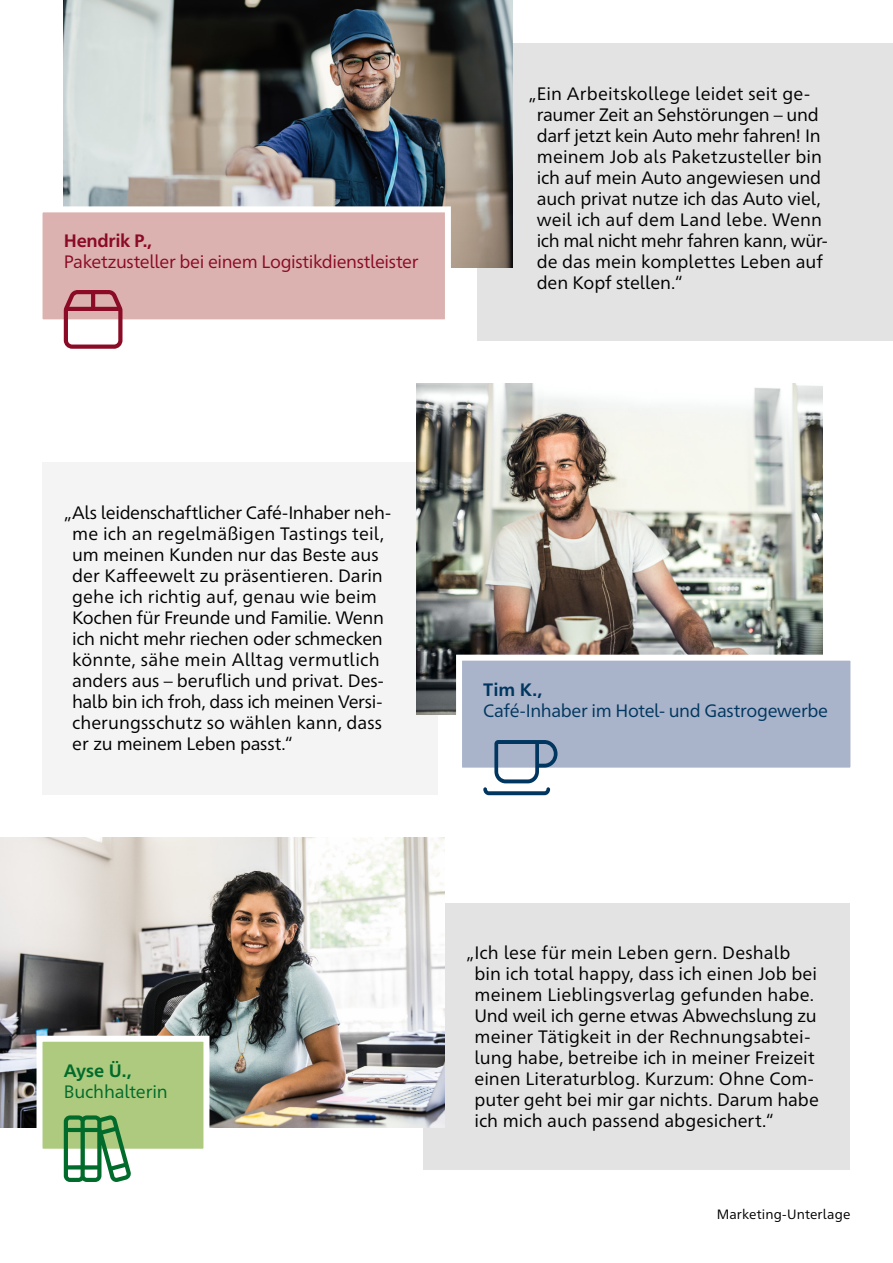
<style>
.page{position:relative;width:893px;height:1263px;background:#fff}
.page>*{position:absolute;margin:0;border:0;box-sizing:border-box;transform-origin:0 0}
.t1{font:18px/21px "HDI Pro";color:#000}
.t2{font:18px "HDI Pro";letter-spacing:-.02em;color:#8b0a26}
.t3{font:18px "HDI Pro";letter-spacing:-.02em;color:#00365f}
.t4{font:18px "HDI Pro";letter-spacing:-.01em;color:#006b2b}
.t5{font:700 18px "HDI Pro";letter-spacing:-.015em;color:#8b0a26}
.t6{font:700 18px "HDI Pro";color:#006b2b}
.t7{font:700 18px "HDI Pro";color:#00365f}
.t8{font:13.5px "HDI Pro";letter-spacing:.01em;color:#000}
</style>
<div class="page">
<div style="left:43px;top:463px;width:395px;height:332px;background:#f4f4f4"></div>
<img style="left:416px;top:383px;width:407px;height:331px">
<div style="left:477px;top:43px;width:416px;height:298px;background:#e3e3e3"></div>
<div style="left:423px;top:903px;width:427px;height:267px;background:#e3e3e3"></div>
<img style="left:64px;top:0;width:448px;height:268px">
<img style="left:0;top:838px;width:445px;height:289px">
<svg style="left:42px;top:203px;width:412px;height:125px;background:#ddbbb9"></svg>
<svg style="left:453px;top:652px;width:370px;height:63px"></svg>
<svg style="left:64px;top:290px;width:58px;height:59px"></svg>
<svg style="left:459px;top:658px;width:392px;height:137px"></svg>
<svg style="left:34px;top:1033px;width:178px;height:149px"></svg>
<p class="t5" style="left:64px;top:228px;width:90px">Hendrik P.,</p>
<p class="t2" style="left:64px;top:249px;width:356px">Paketzusteller bei einem Logistikdienstleister</p>
<p class="t1" style="left:537px;top:81px;width:292px;text-indent:-8px">„Ein Arbeitskollege leidet seit ge&shy;raumer Zeit an Sehstörungen – und darf jetzt kein Auto mehr fahren! In meinem Job als Paketzusteller bin ich auf mein Auto angewiesen und auch privat nutze ich das Auto viel, weil ich auf dem Land lebe. Wenn ich mal nicht mehr fahren kann, wür&shy;de das mein komplettes Leben auf den Kopf stellen.“</p>
<p class="t1" style="left:72px;top:501px;width:320px;text-indent:-8px">„Als leidenschaftlicher Café-Inhaber neh&shy;me ich an regelmäßigen Tastings teil, um meinen Kunden nur das Beste aus der Kaffeewelt zu präsentieren. Darin gehe ich richtig auf, genau wie beim Kochen für Freunde und Familie. Wenn ich nicht mehr riechen oder schmecken könnte, sähe mein Alltag vermutlich anders aus – beruflich und privat. Des&shy;halb bin ich froh, dass ich meinen Versi&shy;cherungsschutz so wählen kann, dass er zu meinem Leben passt.“</p>
<p class="t6" style="left:64px;top:1057px;width:69px">Ayse Ü.,</p>
<p class="t4" style="left:64px;top:1078px;width:105px">Buchhalterin</p>
<p class="t7" style="left:483px;top:676px;width:60px">Tim K.,</p>
<p class="t3" style="left:483px;top:697px;width:346px">Café-Inhaber im Hotel- und Gastrogewerbe</p>
<p class="t1" style="left:474px;top:941px;width:346px;text-indent:-8px">„Ich lese für mein Leben gern. Deshalb bin ich total happy, dass ich einen Job bei meinem Lieblingsverlag gefunden habe.<br>Und weil ich gerne etwas Abwechslung zu meiner Tätigkeit in der Rechnungsabtei&shy;lung habe, betreibe ich in meiner Freizeit einen Literaturblog. Kurzum: Ohne Com&shy;puter geht bei mir gar nichts. Darum habe ich mich auch passend abgesichert.“</p>
<p class="t8" style="left:717px;top:1204px;width:135px">Marketing-Unterlage</p>
</div>
